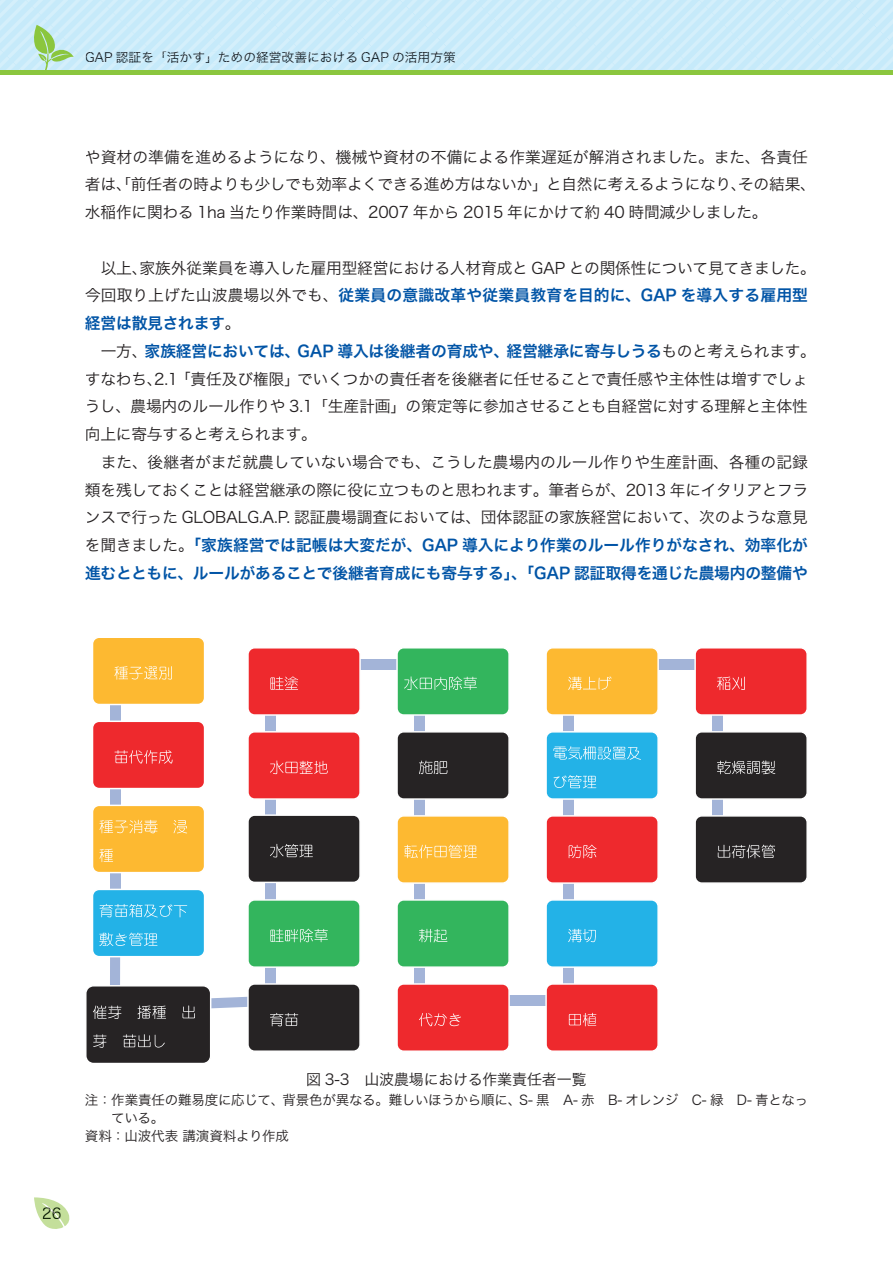
<style>
.page{position:relative;width:893px;height:1263px;background:#fff}
.page>*{position:absolute;margin:0;border:0;box-sizing:border-box;transform-origin:0 0}
.t1{font:15.75px/27.8px "Hira Kaku Pro W3";letter-spacing:-.015em;color:#231f20}
.t2{font:15.75px/27.8px "Hira Kaku Pro W6";letter-spacing:-.005em;color:#0154a6}
.t3{font:15px "Hira Kaku Pro W3";letter-spacing:-.01em;color:#231f20}
.t4{font:13.5px "Hira Kaku Pro W3";letter-spacing:-.015em;color:#231f20}
.t5{font:12.75px "Hira Kaku Pro W3";color:#101a21}
.s1{font-family:"Hira Kaku Pro W3";color:#231f20}
</style>
<div class="page">
<hr style="left:0;top:70px;width:893px;height:4px;background:#8bc63e">
<svg style="left:34px;top:1197px;width:36px;height:32px"></svg>
<svg style="left:0;top:0;width:893px;height:70px;background:#caebf8"></svg>
<div style="left:110px;top:654px;width:10px;height:83px;background:#a3b4d8"></div>
<svg style="left:93px;top:638px;width:111px;height:67px;background:#fdbc3c"></svg>
<div style="left:110px;top:738px;width:10px;height:84px;background:#a3b4d8"></div>
<svg style="left:93px;top:720px;width:111px;height:69px;background:#ef393d"></svg>
<div style="left:110px;top:822px;width:10px;height:84px;background:#a3b4d8"></div>
<svg style="left:93px;top:805px;width:111px;height:68px;background:#fdbe42"></svg>
<div style="left:110px;top:906px;width:10px;height:101px;background:#a3b4d8"></div>
<svg style="left:93px;top:889px;width:111px;height:68px;background:#39b9e9"></svg>
<div style="left:266px;top:917px;width:10px;height:83px;background:#a3b4d8"></div>
<svg style="left:86px;top:983px;width:274px;height:80px"></svg>
<div style="left:266px;top:832px;width:10px;height:84px;background:#a3b4d8"></div>
<svg style="left:248px;top:899px;width:112px;height:69px;background:#45bb6b"></svg>
<div style="left:266px;top:749px;width:10px;height:82px;background:#a3b4d8"></div>
<svg style="left:248px;top:814px;width:112px;height:69px;background:#373536"></svg>
<div style="left:266px;top:665px;width:10px;height:83px;background:#a3b4d8"></div>
<svg style="left:248px;top:731px;width:112px;height:69px;background:#ef3b3f"></svg>
<div style="left:271px;top:659px;width:148px;height:10px;background:#a3b4d8"></div>
<svg style="left:248px;top:648px;width:113px;height:68px;background:#ef383c"></svg>
<div style="left:415px;top:665px;width:10px;height:83px;background:#a3b4d8"></div>
<svg style="left:396px;top:648px;width:113px;height:68px;background:#44bb6a"></svg>
<div style="left:415px;top:749px;width:10px;height:83px;background:#a3b4d8"></div>
<svg style="left:397px;top:731px;width:112px;height:69px;background:#363334"></svg>
<div style="left:415px;top:833px;width:10px;height:83px;background:#a3b4d8"></div>
<svg style="left:397px;top:815px;width:112px;height:69px;background:#fdbf44"></svg>
<div style="left:415px;top:917px;width:10px;height:83px;background:#a3b4d8"></div>
<svg style="left:397px;top:899px;width:112px;height:69px;background:#42ba69"></svg>
<div style="left:420px;top:995px;width:148px;height:10px;background:#a3b4d8"></div>
<svg style="left:397px;top:983px;width:113px;height:68px;background:#ef383b"></svg>
<div style="left:564px;top:917px;width:10px;height:83px;background:#a3b4d8"></div>
<svg style="left:545px;top:983px;width:113px;height:68px;background:#ef383b"></svg>
<div style="left:564px;top:833px;width:10px;height:83px;background:#a3b4d8"></div>
<svg style="left:546px;top:899px;width:112px;height:69px;background:#33b7e8"></svg>
<div style="left:564px;top:749px;width:10px;height:83px;background:#a3b4d8"></div>
<svg style="left:546px;top:815px;width:112px;height:69px;background:#ef393c"></svg>
<div style="left:564px;top:665px;width:10px;height:83px;background:#a3b4d8"></div>
<svg style="left:546px;top:731px;width:112px;height:69px;background:#3ebbe9"></svg>
<div style="left:569px;top:659px;width:148px;height:10px;background:#a3b4d8"></div>
<svg style="left:546px;top:648px;width:113px;height:68px;background:#fdbe40"></svg>
<div style="left:713px;top:665px;width:10px;height:83px;background:#a3b4d8"></div>
<svg style="left:694px;top:648px;width:113px;height:68px;background:#ef373b"></svg>
<div style="left:713px;top:749px;width:10px;height:83px;background:#a3b4d8"></div>
<svg style="left:695px;top:731px;width:112px;height:69px;background:#3a3738"></svg>
<svg style="left:695px;top:815px;width:112px;height:68px;background:#363334"></svg>
<p class="t5" style="left:85px;top:46px;width:372px">GAP 認証を「活かす」ための経営改善における GAP の活用方策</p>
<p class="t1" style="left:85px;top:142px;width:733px">や資材の準備を進めるようになり、機械や資材の不備による作業遅延が解消されました。また、各責任者は、「前任者の時よりも少しでも効率よくできる進め方はないか」と自然に考えるようになり、その結果、水稲作に関わる 1ha 当たり作業時間は、2007 年から 2015 年にかけて約 40 時間減少しました。</p>
<p class="t1" style="left:85px;top:253px;width:732px">　以上、家族外従業員を導入した雇用型経営における人材育成と GAP との関係性について見てきました。</p>
<p class="t2" style="left:85px;top:281px;width:732px"><span class="s1">今回取り上げた山波農場以外でも、</span>従業員の意識改革や従業員教育を目的に、GAP を導入する雇用型経営は散見されます<span class="s1">。<br>　一方、</span>家族経営においては、GAP 導入は後継者の育成や、経営継承に寄与しうる<span class="s1">ものと考えられます。</span></p>
<p class="t1" style="left:85px;top:364px;width:725px">すなわち、2.1「責任及び権限」でいくつかの責任者を後継者に任せることで責任感や主体性は増すでしょうし、農場内のルール作りや 3.1「生産計画」の策定等に参加させることも自経営に対する理解と主体性向上に寄与すると考えられます。<br>　また、後継者がまだ就農していない場合でも、こうした農場内のルール作りや生産計画、各種の記録類を残しておくことは経営継承の際に役に立つものと思われます。筆者らが、2013 年にイタリアとフランスで行った GLOBALG.A.P. 認証農場調査においては、団体認証の家族経営において、次のような意見</p>
<p class="t2" style="left:85px;top:531px;width:725px"><span class="s1">を聞きました。</span>「家族経営では記帳は大変だが、GAP 導入により作業のルール作りがなされ、効率化が進むとともに、ルールがあることで後継者育成にも寄与する」、「GAP 認証取得を通じた農場内の整備や</p>
<p class="t3" style="left:306px;top:1066px;width:282px">図 3-3　山波農場における作業責任者一覧</p>
<p class="t4" style="left:85px;top:1087px;width:725px">注： 作業責任の難易度に応じて、背景色が異なる。難しいほうから順に、S- 黒　A- 赤　B- オレンジ　C- 緑　D- 青となっ</p>
<p class="t4" style="left:111px;top:1105px;width:55px">ている。</p>
<p class="t4" style="left:85px;top:1123px;width:206px">資料：山波代表 講演資料より作成</p>
<p class="t3" style="left:42px;top:1200px;width:21px">26</p>
</div>
